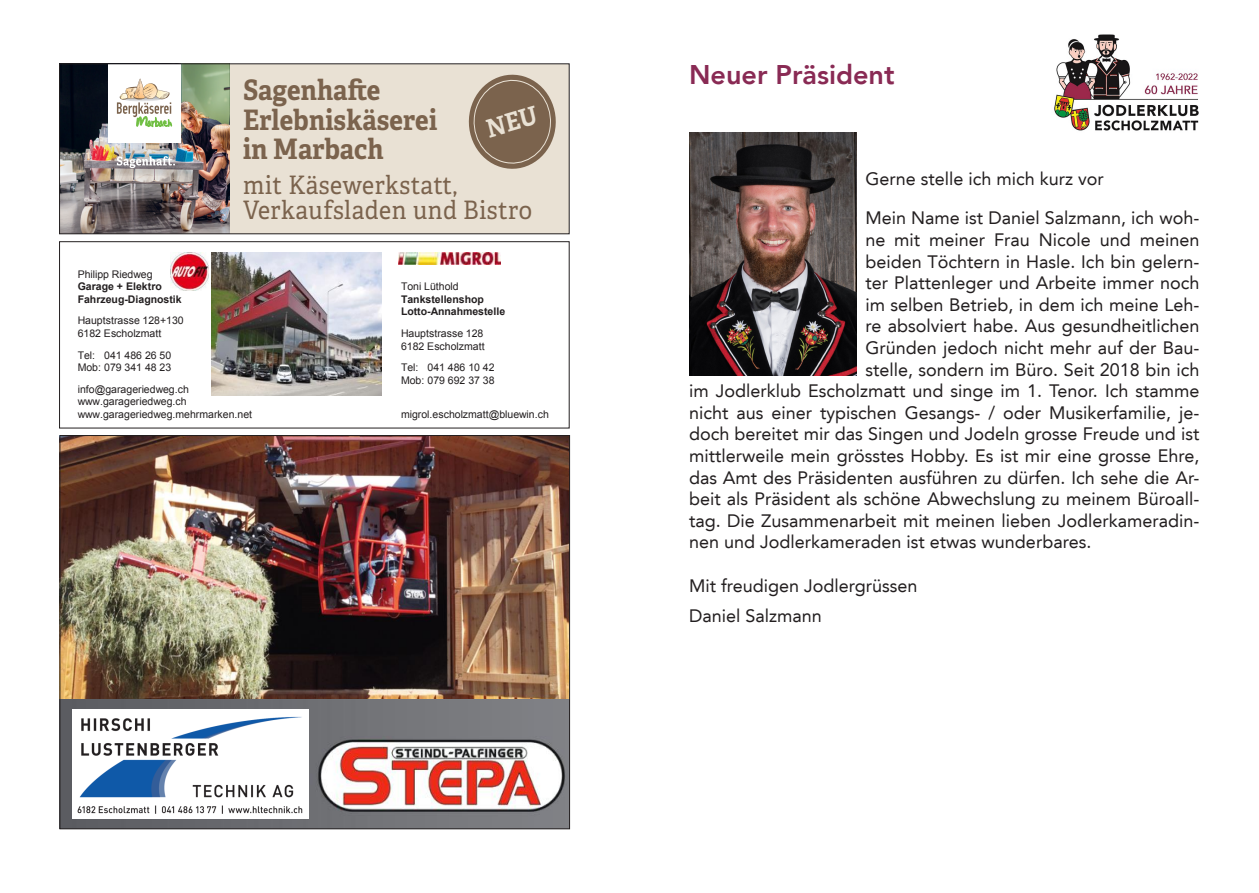
<style>
.page{position:relative;width:1259px;height:893px;background:#fff}
.page>*{position:absolute;margin:0;border:0;box-sizing:border-box;transform-origin:0 0}
.t1{font:700 28.2px/29.7px "Adelle";letter-spacing:.005em;color:#7b634d;scale:.91 1}
.t2{font:800 27px "Avenir LT";color:#892a54}
.t3{font:25.35px/25.3px "Adelle";letter-spacing:.02em;color:#7b634d;scale:.92 1}
.t4{font:18px "Avenir LT";color:#231f20}
.t5{font:10.5px/12.6px "Arial";color:#231f20}
.t6{font:700 10.5px/12.6px "Arial";color:#231f20}
.s1{font-weight:400}
</style>
<div class="page">
<img style="left:1054px;top:34px;width:145px;height:97px">
<img style="left:211px;top:252px;width:171px;height:143px">
<img style="left:170px;top:252px;width:39px;height:38px">
<img style="left:399px;top:253px;width:102px;height:11px">
<div style="left:59px;top:241px;width:510px;height:187px;border:1px solid #231f20"></div>
<div style="left:60px;top:64px;width:509px;height:170px;background:#e9e1d4"></div>
<img style="left:61px;top:65px;width:168px;height:167px">
<svg style="left:108px;top:148px;width:78px;height:28px"></svg>
<div style="left:108px;top:64px;width:73px;height:79px;background:#fff"></div>
<svg style="left:117px;top:79px;width:55px;height:49px"></svg>
<svg style="left:117px;top:156px;width:58px;height:12px"></svg>
<div style="left:59px;top:63px;width:510px;height:171px;border:1px solid #231f20"></div>
<img style="left:689px;top:133px;width:168px;height:242px">
<img style="left:62px;top:437px;width:506px;height:263px">
<img style="left:62px;top:700px;width:506px;height:127px">
<img style="left:72px;top:710px;width:236px;height:108px">
<svg style="left:468px;top:74px;width:88px;height:95px"></svg>
<p class="t1" style="left:243px;top:75px;width:215px">Sagenhafte<br>Erlebniskäserei in Marbach</p>
<p class="t3" style="left:243px;top:172px;width:315px">mit Käsewerkstatt,<br>Verkaufsladen und Bistro</p>
<p class="t6" style="left:78px;top:268px;width:105px"><span class="s1">Philipp Riedweg<br></span>Garage + Elektro<br>Fahrzeug-Diagnostik</p>
<p class="t5" style="left:78px;top:314px;width:108px">Hauptstrasse 128+130<br>6182 Escholzmatt</p>
<p class="t5" style="left:78px;top:349px;width:95px">Tel: 041 486 26 50<br>Mob: 079 341 48 23</p>
<p class="t5" style="left:78px;top:383px;width:176px">info@garageriedweg.ch www.garageriedweg.ch www.garageriedweg.mehrmarken.net</p>
<p class="t6" style="left:401px;top:280px;width:106px"><span class="s1">Toni Lüthold<br></span>Tankstellenshop<br>Lotto-Annahmestelle</p>
<p class="t5" style="left:401px;top:327px;width:85px">Hauptstrasse 128<br>6182 Escholzmatt</p>
<p class="t5" style="left:401px;top:361px;width:95px">Tel: 041 486 10 42<br>Mob: 079 692 37 38</p>
<p class="t5" style="left:401px;top:408px;width:149px">migrol.escholzmatt@bluewin.ch</p>
<p class="t2" style="left:689px;top:59px;width:207px">Neuer Präsident</p>
<p class="t4" style="left:865px;top:168px;width:240px">Gerne stelle ich mich kurz vor</p>
<p class="t4" style="left:865px;top:208px;width:335px">Mein Name ist Daniel Salzmann, ich woh-</p>
<p class="t4" style="left:865px;top:229px;width:336px">ne mit meiner Frau Nicole und meinen</p>
<p class="t4" style="left:865px;top:251px;width:335px">beiden Töchtern in Hasle. Ich bin gelern-</p>
<p class="t4" style="left:865px;top:272px;width:335px">ter Plattenleger und Arbeite immer noch</p>
<p class="t4" style="left:865px;top:294px;width:335px">im selben Betrieb, in dem ich meine Leh-</p>
<p class="t4" style="left:865px;top:316px;width:335px">re absolviert habe. Aus gesundheitlichen</p>
<p class="t4" style="left:865px;top:337px;width:335px">Gründen jedoch nicht mehr auf der Bau-</p>
<p class="t4" style="left:865px;top:359px;width:335px">stelle, sondern im Büro. Seit 2018 bin ich</p>
<p class="t4" style="left:689px;top:380px;width:512px">im Jodlerklub Escholzmatt und singe im 1. Tenor. Ich stamme</p>
<p class="t4" style="left:689px;top:402px;width:512px">nicht aus einer typischen Gesangs- / oder Musikerfamilie, je-</p>
<p class="t4" style="left:689px;top:424px;width:512px">doch bereitet mir das Singen und Jodeln grosse Freude und ist</p>
<p class="t4" style="left:689px;top:445px;width:512px">mittlerweile mein grösstes Hobby. Es ist mir eine grosse Ehre,</p>
<p class="t4" style="left:689px;top:467px;width:512px">das Amt des Präsidenten ausführen zu dürfen. Ich sehe die Ar-</p>
<p class="t4" style="left:689px;top:488px;width:512px">beit als Präsident als schöne Abwechslung zu meinem Büroall-</p>
<p class="t4" style="left:689px;top:510px;width:512px">tag. Die Zusammenarbeit mit meinen lieben Jodlerkameradin-</p>
<p class="t4" style="left:689px;top:532px;width:404px">nen und Jodlerkameraden ist etwas wunderbares.</p>
<p class="t4" style="left:689px;top:575px;width:230px">Mit freudigen Jodlergrüssen</p>
<p class="t4" style="left:689px;top:605px;width:134px">Daniel Salzmann</p>
</div>
